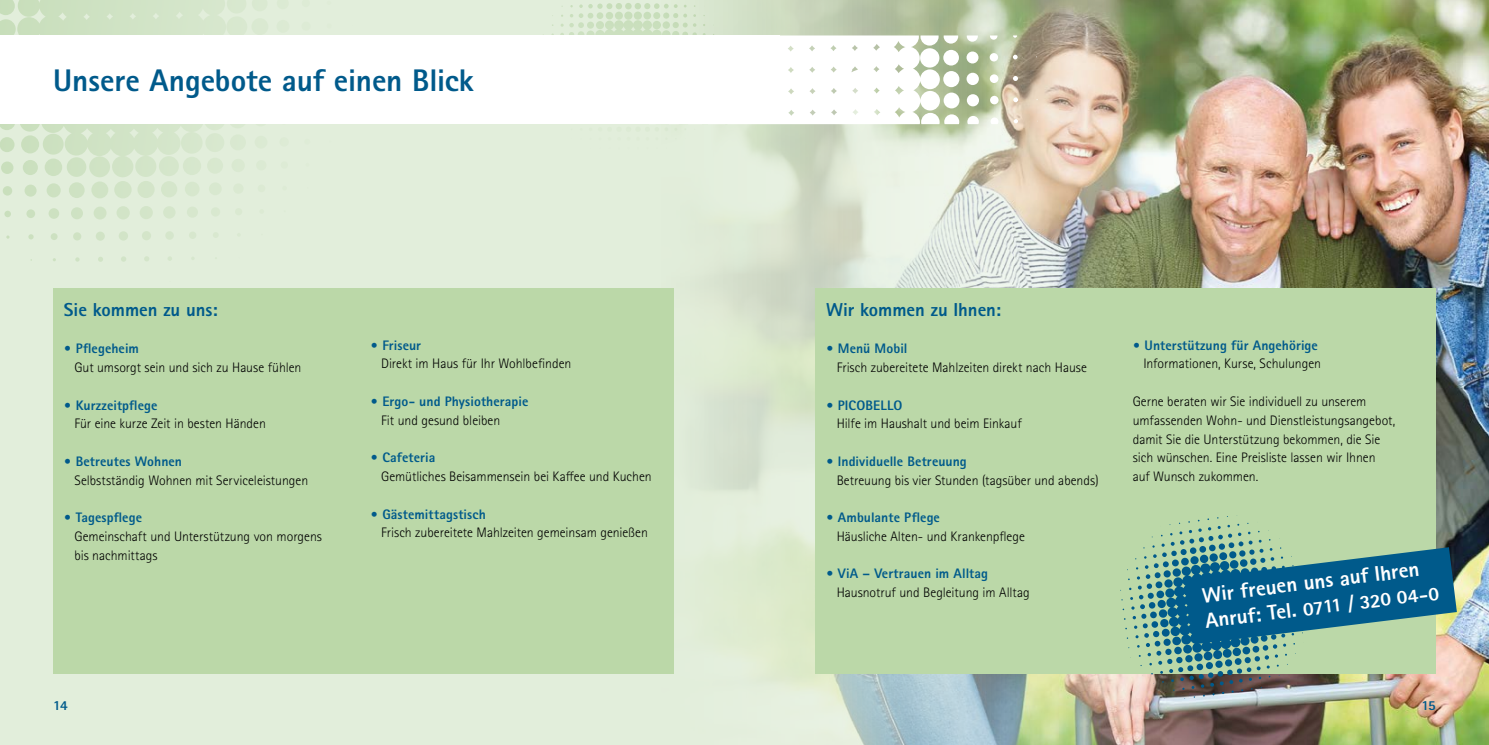
<style>
.page{position:relative;width:1489px;height:745px;background:#fff}
.page>*{position:absolute;margin:0;border:0;box-sizing:border-box;transform-origin:0 0}
.t1{font:800 31.25px "Rotis Sans Serif Std";letter-spacing:-.005em;color:#005a8b}
.t2{font:800 21.25px "Rotis Sans Serif Std";color:#fff}
.t3{font:800 19.5px "Rotis Sans Serif Std";color:#fff}
.t4{font:800 18.75px "Rotis Sans Serif Std";letter-spacing:-.005em;color:#005a8b}
.t5{font:300 13.75px/18.8px "Rotis Sans Serif Std";letter-spacing:-.005em;color:#000}
.t6{font:800 13.75px "Rotis Sans Serif Std";letter-spacing:.005em;color:#005a8b}
.s1{font-size:21.25px}
</style>
<div class="page">
<div style="left:0;top:0;width:1488px;height:744px;background:#e2eedb"></div>
<img style="left:656px;top:0;width:832px;height:744px">
<svg style="left:0;top:0;width:257px;height:262px"></svg>
<svg style="left:551px;top:0;width:486px;height:158px"></svg>
<div style="left:53px;top:288px;width:620px;height:385px;background:#bbd8a8"></div>
<div style="left:815px;top:288px;width:620px;height:385px;background:#bbd8a8"></div>
<div style="left:0;top:35px;width:779px;height:89px;background:#fff"></div>
<svg style="left:1120px;top:514px;width:336px;height:185px"></svg>
<h1 class="t1" style="left:53px;top:60px;width:422px">Unsere Angebote auf einen Blick</h1>
<h3 class="t4" style="left:64px;top:297px;width:155px">Sie kommen zu uns:</h3>
<p class="t6" style="left:64px;top:339px;width:77px">• Pflegeheim</p>
<p class="t5" style="left:74px;top:358px;width:228px">Gut umsorgt sein und sich zu Hause fühlen</p>
<p class="t6" style="left:64px;top:396px;width:95px">• Kurzzeitpflege</p>
<p class="t5" style="left:74px;top:414px;width:193px">Für eine kurze Zeit in besten Händen</p>
<p class="t6" style="left:64px;top:452px;width:120px">• Betreutes Wohnen</p>
<p class="t5" style="left:74px;top:470px;width:235px">Selbstständig Wohnen mit Serviceleistungen</p>
<p class="t6" style="left:64px;top:508px;width:80px">• Tagespflege</p>
<p class="t5" style="left:74px;top:527px;width:249px">Gemeinschaft und Unterstützung von morgens bis nachmittags</p>
<p class="t6" style="left:370px;top:336px;width:52px">• Friseur</p>
<p class="t5" style="left:381px;top:354px;width:192px">Direkt im Haus für Ihr Wohlbefinden</p>
<p class="t6" style="left:370px;top:392px;width:159px">• Ergo- und Physiotherapie</p>
<p class="t5" style="left:381px;top:411px;width:121px">Fit und gesund bleiben</p>
<p class="t6" style="left:370px;top:448px;width:66px">• Cafeteria</p>
<p class="t5" style="left:381px;top:467px;width:272px">Gemütliches Beisammensein bei Kaffee und Kuchen</p>
<p class="t6" style="left:370px;top:505px;width:117px">• Gästemittagstisch</p>
<p class="t5" style="left:381px;top:523px;width:268px">Frisch zubereitete Mahlzeiten gemeinsam genießen</p>
<h3 class="t4" style="left:826px;top:297px;width:176px">Wir kommen zu Ihnen:</h3>
<p class="t6" style="left:826px;top:339px;width:83px">• Menü Mobil</p>
<p class="t5" style="left:836px;top:358px;width:252px">Frisch zubereitete Mahlzeiten direkt nach Hause</p>
<p class="t6" style="left:826px;top:396px;width:78px">• PICOBELLO</p>
<p class="t5" style="left:836px;top:414px;width:186px">Hilfe im Haushalt und beim Einkauf</p>
<p class="t6" style="left:826px;top:452px;width:142px">• Individuelle Betreuung</p>
<p class="t5" style="left:836px;top:470px;width:263px">Betreuung bis vier Stunden (tagsüber und abends)</p>
<p class="t6" style="left:826px;top:508px;width:115px">• Ambulante Pflege</p>
<p class="t5" style="left:836px;top:527px;width:190px">Häusliche Alten- und Krankenpflege</p>
<p class="t6" style="left:826px;top:564px;width:164px">• ViA – Vertrauen im Alltag</p>
<p class="t5" style="left:836px;top:583px;width:195px">Hausnotruf und Begleitung im Alltag</p>
<p class="t6" style="left:1132px;top:336px;width:187px">• Unterstützung für Angehörige</p>
<p class="t5" style="left:1143px;top:354px;width:179px">Informationen, Kurse, Schulungen</p>
<p class="t5" style="left:1132px;top:392px;width:264px">Gerne beraten wir Sie individuell zu unserem umfassenden Wohn- und Dienstleistungsangebot, damit Sie die Unterstützung bekommen, die Sie sich wünschen. Eine Preisliste lassen wir Ihnen auf Wunsch zukommen.</p>
<h2 class="t2" style="left:1200px;top:581px;width:220px;rotate:-7deg">Wir freuen uns auf Ihren</h2>
<h3 class="t3" style="left:1203px;top:608px;width:237px;rotate:-7deg"><span class="s1">Anruf: Tel.</span> 0711 / 320 04-0</h3>
<p class="t6" style="left:53px;top:695px;width:16px">14</p>
<p class="t6" style="left:1421px;top:695px;width:16px">15</p>
</div>
